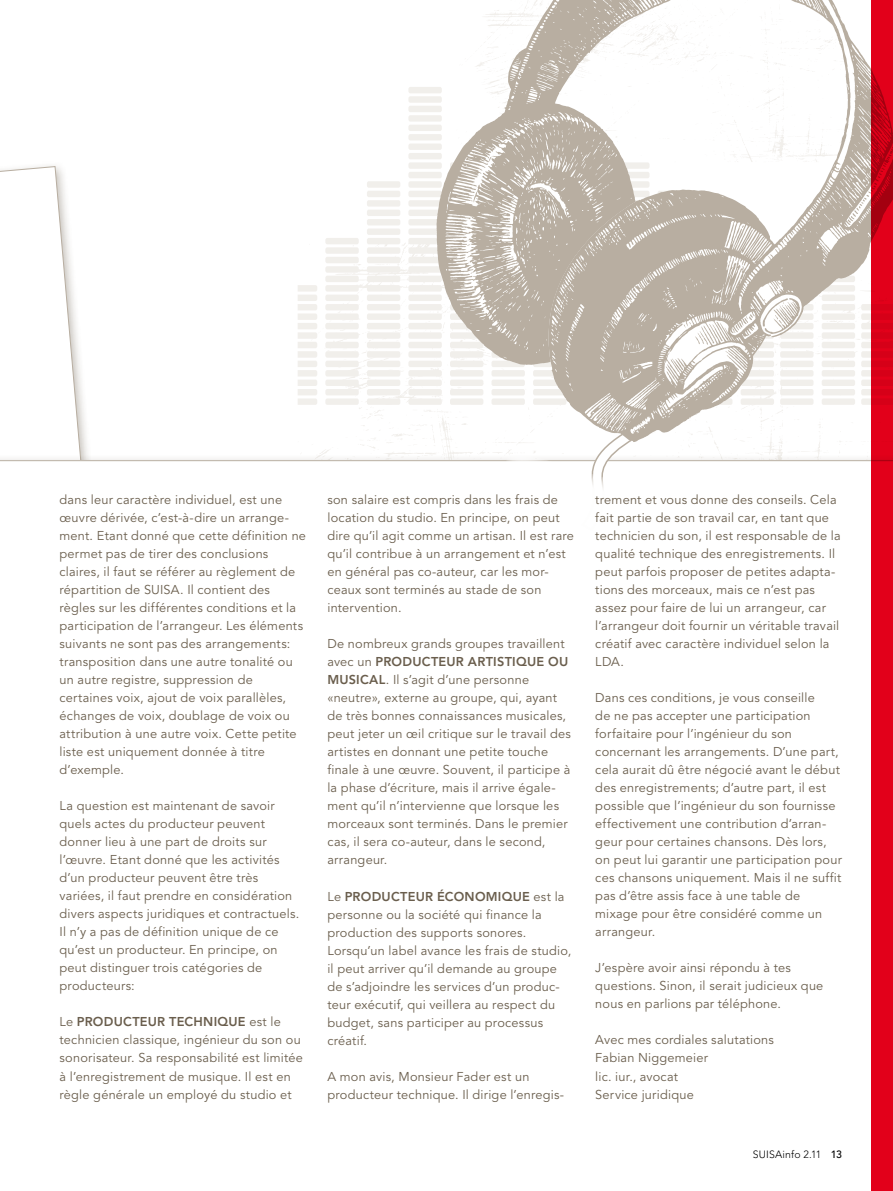
<style>
.page{position:relative;width:893px;height:1191px;background:#fff}
.page>*{position:absolute;margin:0;border:0;box-sizing:border-box;transform-origin:0 0}
.t1{font:12.75px/18px "Avenir";letter-spacing:.02em;color:#6a5e4d}
.t2{font:800 12.75px "Avenir";letter-spacing:.045em;color:#6a5e4d}
.t3{font:300 10.5px "Avenir";letter-spacing:.015em;color:#000}
.s1{font-weight:400}
.s2{font-weight:800}
.s3{font-weight:500}
</style>
<div class="page">
<div style="left:367px;top:219px;width:33px;height:6px;background:#f1efeb;border-radius:2px"></div>
<div style="left:367px;top:191px;width:33px;height:6px;background:#f1efeb;border-radius:2px"></div>
<div style="left:367px;top:228px;width:33px;height:7px;background:#f1efeb;border-radius:2px"></div>
<div style="left:367px;top:200px;width:33px;height:7px;background:#f1efeb;border-radius:2px"></div>
<div style="left:367px;top:238px;width:33px;height:6px;background:#f1efeb;border-radius:2px"></div>
<div style="left:367px;top:181px;width:33px;height:7px;background:#f1efeb;border-radius:2px"></div>
<div style="left:367px;top:210px;width:33px;height:6px;background:#f1efeb;border-radius:2px"></div>
<div style="left:325px;top:238px;width:34px;height:6px;background:#f1efeb;border-radius:2px"></div>
<div style="left:408px;top:219px;width:34px;height:6px;background:#f1efeb;border-radius:2px"></div>
<div style="left:408px;top:106px;width:34px;height:6px;background:#f1efeb;border-radius:2px"></div>
<div style="left:408px;top:162px;width:34px;height:7px;background:#f1efeb;border-radius:2px"></div>
<div style="left:408px;top:134px;width:34px;height:6px;background:#f1efeb;border-radius:2px"></div>
<div style="left:408px;top:191px;width:34px;height:6px;background:#f1efeb;border-radius:2px"></div>
<div style="left:408px;top:228px;width:34px;height:7px;background:#f1efeb;border-radius:2px"></div>
<div style="left:408px;top:115px;width:34px;height:7px;background:#f1efeb;border-radius:2px"></div>
<div style="left:408px;top:172px;width:34px;height:6px;background:#f1efeb;border-radius:2px"></div>
<div style="left:408px;top:143px;width:34px;height:7px;background:#f1efeb;border-radius:2px"></div>
<div style="left:408px;top:87px;width:34px;height:6px;background:#f1efeb;border-radius:2px"></div>
<div style="left:408px;top:200px;width:34px;height:7px;background:#f1efeb;border-radius:2px"></div>
<div style="left:408px;top:238px;width:34px;height:6px;background:#f1efeb;border-radius:2px"></div>
<div style="left:408px;top:125px;width:34px;height:6px;background:#f1efeb;border-radius:2px"></div>
<div style="left:408px;top:181px;width:34px;height:7px;background:#f1efeb;border-radius:2px"></div>
<div style="left:408px;top:153px;width:34px;height:6px;background:#f1efeb;border-radius:2px"></div>
<div style="left:408px;top:96px;width:34px;height:7px;background:#f1efeb;border-radius:2px"></div>
<div style="left:408px;top:210px;width:34px;height:6px;background:#f1efeb;border-radius:2px"></div>
<svg style="left:298px;top:243px;width:574px;height:211px"></svg>
<svg style="left:0;top:166px;width:88px;height:288px"></svg>
<svg style="left:437px;top:365px;width:102px;height:76px"></svg>
<svg style="left:437px;top:0;width:102px;height:365px"></svg>
<svg style="left:539px;top:0;width:333px;height:442px"></svg>
<svg style="left:478px;top:427px;width:207px;height:61px"></svg>
<div style="left:872px;top:0;width:21px;height:1191px;background:#e2001a"></div>
<p class="t1" style="left:60px;top:491px;width:248px">dans leur caractère individuel, est une œuvre dérivée, c’est-à-dire un arrange&shy;ment. Etant donné que cette définition ne permet pas de tirer des conclusions claires, il faut se référer au règlement de répartition de SUISA. Il contient des règles sur les différentes conditions et la participation de l’arrangeur. Les éléments suivants ne sont pas des arrangements: transposition dans une autre tonalité ou un autre registre, suppression de certaines voix, ajout de voix parallèles, échanges de voix, doublage de voix ou attribution à une autre voix. Cette petite liste est uniquement donnée à titre d’exemple.</p>
<p class="t1" style="left:60px;top:797px;width:241px">La question est maintenant de savoir quels actes du producteur peuvent donner lieu à une part de droits sur l’œuvre. Etant donné que les activités d’un producteur peuvent être très variées, il faut prendre en considération divers aspects juridiques et contractuels.<br>Il n’y a pas de définition unique de ce qu’est un producteur. En principe, on peut distinguer trois catégories de producteurs:</p>
<p class="t2" style="left:60px;top:1014px;width:28px"><span class="s1">Le</span> PRODU</p>
<p class="t2" style="left:123px;top:1014px;width:19px">CTEUR</p>
<p class="t2" style="left:169px;top:1014px;width:33px">TECHNI</p>
<p class="t1" style="left:60px;top:1013px;width:245px;text-indent:158px"><span class="s2">QUE</span> est le technicien classique, ingénieur du son ou sonorisateur. Sa responsabilité est limitée à l’enregistrement de musique. Il est en règle générale un employé du studio et</p>
<p class="t1" style="left:327px;top:491px;width:248px">son salaire est compris dans les frais de location du studio. En principe, on peut dire qu’il agit comme un artisan. Il est rare qu’il contribue à un arrangement et n’est en général pas co-auteur, car les mor&shy;ceaux sont terminés au stade de son intervention.</p>
<p class="t1" style="left:327px;top:635px;width:239px">De nombreux grands groupes travaillent avec un <span class="s2">PRODU</span></p>
<p class="t2" style="left:422px;top:654px;width:19px">CTEUR</p>
<p class="t2" style="left:468px;top:654px;width:8px">ARTISTI</p>
<p class="t2" style="left:516px;top:654px;width:43px">QUE OU</p>
<p class="t1" style="left:327px;top:671px;width:245px;text-indent:33px"><span class="s2">CAL</span>. Il s’agit d’une personne «neutre», externe au groupe, qui, ayant de très bonnes connaissances musicales, peut jeter un œil critique sur le travail des artistes en donnant une petite touche finale à une œuvre. Souvent, il participe à la phase d’écriture, mais il arrive égale&shy;ment qu’il n’intervienne que lorsque les morceaux sont terminés. Dans le premier cas, il sera co-auteur, dans le second, arrangeur.</p>
<p class="t2" style="left:327px;top:888px;width:28px"><span class="s1">Le</span> PRODU</p>
<p class="t2" style="left:391px;top:888px;width:19px">CTEUR</p>
<p class="t2" style="left:437px;top:888px;width:27px">ÉCONOMI</p>
<p class="t2" style="left:327px;top:672px;width:9px">MUSI</p>
<p class="t1" style="left:327px;top:887px;width:245px;text-indent:174px"><span class="s2">QUE</span> est la personne ou la société qui finance la production des supports sonores.<br>Lorsqu’un label avance les frais de studio, il peut arriver qu’il demande au groupe de s’adjoindre les services d’un produc&shy;teur exécutif, qui veillera au respect du budget, sans participer au processus créatif.</p>
<p class="t1" style="left:327px;top:1067px;width:238px">A mon avis, Monsieur Fader est un producteur technique. Il dirige l’enregis-</p>
<p class="t1" style="left:595px;top:491px;width:247px">trement et vous donne des conseils. Cela fait partie de son travail car, en tant que technicien du son, il est responsable de la qualité technique des enregistrements. Il peut parfois proposer de petites adapta&shy;tions des morceaux, mais ce n’est pas assez pour faire de lui un arrangeur, car l’arrangeur doit fournir un véritable travail créatif avec caractère individuel selon la LDA.</p>
<p class="t1" style="left:595px;top:689px;width:248px">Dans ces conditions, je vous conseille<br>de ne pas accepter une participation forfaitaire pour l’ingénieur du son concernant les arrangements. D’une part, cela aurait dû être négocié avant le début des enregistrements; d’autre part, il est possible que l’ingénieur du son fournisse effectivement une contribution d’arran&shy;geur pour certaines chansons. Dès lors, on peut lui garantir une participation pour ces chansons uniquement. Mais il ne suffit pas d’être assis face à une table de mixage pour être considéré comme un arrangeur.</p>
<p class="t1" style="left:595px;top:959px;width:230px">J’espère avoir ainsi répondu à tes questions. Sinon, il serait judicieux que nous en parlions par téléphone.</p>
<p class="t1" style="left:595px;top:1031px;width:180px">Avec mes cordiales salutations<br>Fabian Niggemeier<br>lic. iur., avocat<br>Service juridique</p>
<p class="t3" style="left:753px;top:1147px;width:91px">SUISAinfo 2.11 <span class="s3">13</span></p>
</div>
